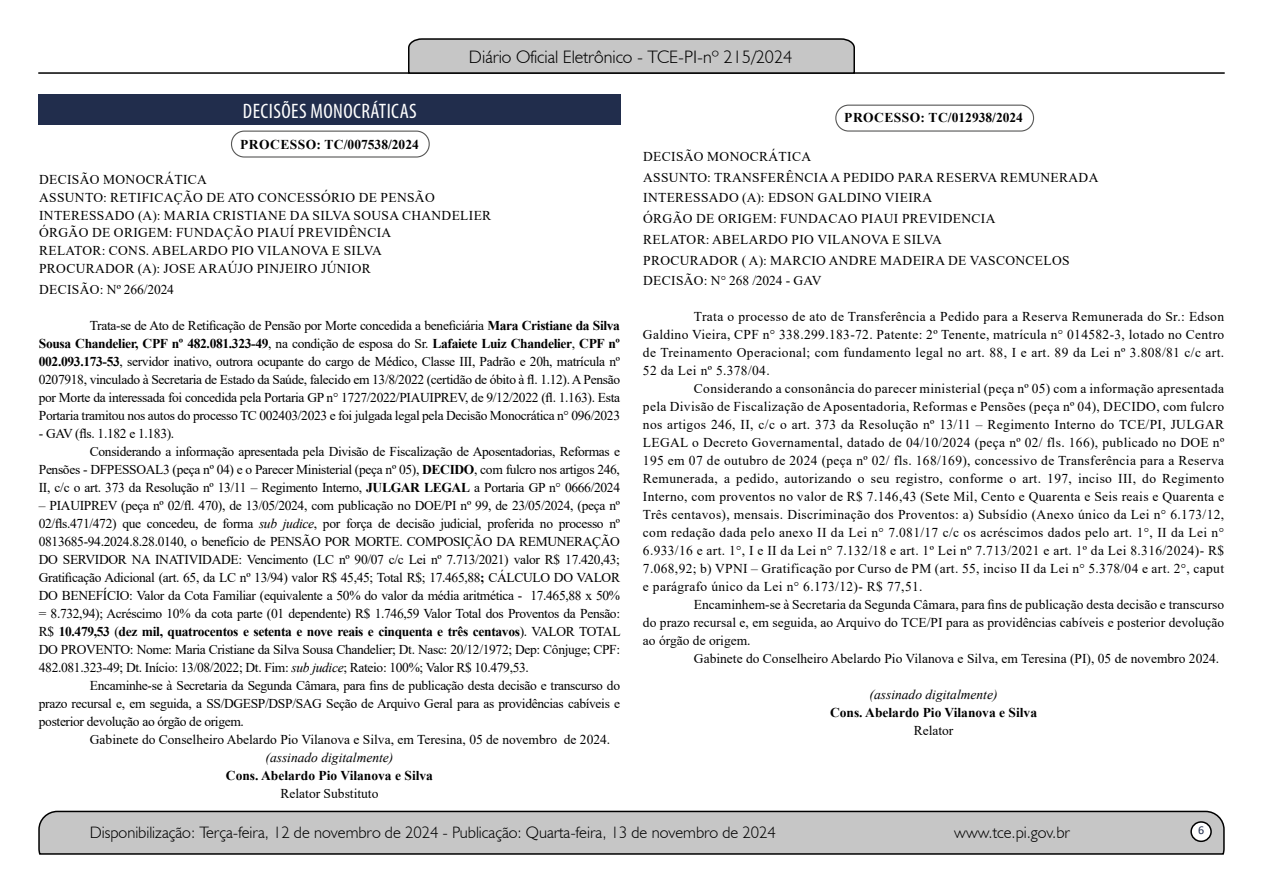
<style>
.page{position:relative;width:1263px;height:893px;background:#fff}
.page>*{position:absolute;margin:0;border:0;box-sizing:border-box;transform-origin:0 0}
.t1{font:condensed 21px "Myriad Pro";letter-spacing:.02em;color:#fff}
.t2{font:300 18px "Humanist 521 BT";color:#000}
.t3{font:300 16.5px "Humanist 521 BT";color:#000}
.t4{font:13.5px/18px "Times New Roman";color:#000;text-align:justify}
.t5{font:13.5px/20.7px "Times New Roman";letter-spacing:.025em;color:#000}
.t6{font:13.5px "Times New Roman";letter-spacing:-.025em;color:#000}
.t7{font:700 13.5px "Times New Roman";color:#000}
.t8{font:700 13.5px "Times New Roman";letter-spacing:.02em;color:#000}
.t9{font:italic 13.5px "Times New Roman";color:#000}
.t10{font:12px "Calibri";color:#212d4c}
.s1{font-weight:700}
.s2{font-style:italic}
</style>
<div class="page">
<svg style="left:38px;top:810px;width:1187px;height:45px;background:#b9b9b9"></svg>
<div style="left:1191px;top:822px;width:20px;height:19px;background:#fff;border-radius:50%"></div>
<div style="left:1190px;top:821px;width:22px;height:21px;border:2px solid #000;border-radius:50%"></div>
<hr style="left:38px;top:72px;width:1187px;height:2px;background:#000">
<svg style="left:407px;top:38px;width:449px;height:36px;background:#b4b4b4"></svg>
<div style="left:39px;top:94px;width:582px;height:31px;background:#212d4c"></div>
<div style="left:231px;top:131px;width:199px;height:27px;border:1px solid #575756;border-radius:13px"></div>
<div style="left:835px;top:105px;width:199px;height:27px;border:1px solid #575756;border-radius:13px"></div>
<h2 class="t2" style="left:469px;top:46px;width:325px">Diário Oficial Eletrônico - TCE-PI-nº 215/2024</h2>
<h1 class="t1" style="left:243px;top:98px;width:175px">DECISÕES MONOCRÁTICAS</h1>
<p class="t8" style="left:240px;top:134px;width:180px">PROCESSO: TC/007538/2024</p>
<p class="t5" style="left:39px;top:170px;width:454px;line-height:17.7px">DECISÃO MONOCRÁTICA<br>ASSUNTO: RETIFICAÇÃO DE ATO CONCESSÓRIO DE PENSÃO INTERESSADO (A): MARIA CRISTIANE DA SILVA SOUSA CHANDELIER ÓRGÃO DE ORIGEM: FUNDAÇÃO PIAUÍ PREVIDÊNCIA<br>RELATOR: CONS. ABELARDO PIO VILANOVA E SILVA<br>PROCURADOR (A): JOSE ARAÚJO PINJEIRO JÚNIOR</p>
<p class="t4" style="left:39px;top:280px;width:136px">DECISÃO: Nº 266/2024</p>
<p class="t4" style="left:39px;top:316px;width:583px;text-indent:51px">Trata-se de Ato de Retificação de Pensão por Morte concedida a beneficiária <span class="s1">Mara Cristiane da Silva Sousa Chandelier, CPF nº 482.081.323-49</span>, na condição de esposa do Sr. <span class="s1">Lafaiete Luiz Chandelier</span>, <span class="s1">CPF nº 002.093.173-53</span>, servidor inativo, outrora ocupante do cargo de Médico, Classe III, Padrão e 20h, matrícula nº 0207918, vinculado à Secretaria de Estado da Saúde, falecido em 13/8/2022 (certidão de óbito à fl. 1.12). A Pensão por Morte da interessada foi concedida pela Portaria GP n° 1727/2022/PIAUIPREV, de 9/12/2022 (fl. 1.163). Esta Portaria tramitou nos autos do processo TC 002403/2023 e foi julgada legal pela Decisão Monocrática n° 096/2023</p>
<p class="t6" style="left:39px;top:424px;width:137px">- GAV (fls. 1.182 e 1.183).</p>
<p class="t6" style="left:90px;top:442px;width:532px">Considerando a informação apresentada pela Divisão de Fiscalização de Aposentadorias, Reformas e</p>
<p class="t6" style="left:39px;top:460px;width:583px">Pensões - DFPESSOAL3 (peça nº 04) e o Parecer Ministerial (peça nº 05), <span class="s1">DECIDO</span>, com fulcro nos artigos 246,</p>
<p class="t6" style="left:39px;top:478px;width:583px">II, c/c o art. 373 da Resolução nº 13/11 – Regimento Interno, <span class="s1">JULGAR LEGAL</span> a Portaria GP n° 0666/2024</p>
<p class="t4" style="left:39px;top:496px;width:583px">– PIAUIPREV (peça nº 02/fl. 470), de 13/05/2024, com publicação no DOE/PI nº 99, de 23/05/2024, (peça nº 02/fls.471/472) que concedeu, de forma <span class="s2">sub judice</span>, por força de decisão judicial, proferida no processo nº 0813685-94.2024.8.28.0140, o benefício de PENSÃO POR MORTE. COMPOSIÇÃO DA REMUNERAÇÃO DO SERVIDOR NA INATIVIDADE: Vencimento (LC nº 90/07 c/c Lei nº 7.713/2021) valor R$ 17.420,43; Gratificação Adicional (art. 65, da LC nº 13/94) valor R$ 45,45; Total R$; 17.465,88<span class="s1">;</span> CÁLCULO DO VALOR DO BENEFÍCIO: Valor da Cota Familiar (equivalente a 50% do valor da média aritmética - 17.465,88 x 50% = 8.732,94); Acréscimo 10% da cota parte (01 dependente) R$ 1.746,59 Valor Total dos Proventos da Pensão:<br>R$ <span class="s1">10.479,53</span> (<span class="s1">dez mil, quatrocentos e setenta e nove reais e cinquenta e três centavos</span>). VALOR TOTAL DO PROVENTO: Nome: Maria Cristiane da Silva Sousa Chandelier; Dt. Nasc: 20/12/1972; Dep: Cônjuge; CPF:<br>482.081.323-49; Dt. Início: 13/08/2022; Dt. Fim: <span class="s2">sub judice</span>; Rateio: 100%; Valor R$ 10.479,53.</p>
<p class="t4" style="left:39px;top:676px;width:583px;text-indent:51px">Encaminhe-se à Secretaria da Segunda Câmara, para fins de publicação desta decisão e transcurso do prazo recursal e, em seguida, a SS/DGESP/DSP/SAG Seção de Arquivo Geral para as providências cabíveis e posterior devolução ao órgão de origem.</p>
<p class="t4" style="left:90px;top:730px;width:522px">Gabinete do Conselheiro Abelardo Pio Vilanova e Silva, em Teresina, 05 de novembro de 2024.</p>
<p class="t9" style="left:265px;top:748px;width:129px">(assinado digitalmente)</p>
<p class="t7" style="left:226px;top:765px;width:209px">Cons. Abelardo Pio Vilanova e Silva</p>
<p class="t4" style="left:280px;top:784px;width:99px">Relator Substituto</p>
<p class="t8" style="left:844px;top:108px;width:180px">PROCESSO: TC/012938/2024</p>
<p class="t5" style="left:643px;top:146px;width:457px">DECISÃO MONOCRÁTICA<br>ASSUNTO: TRANSFERÊNCIA A PEDIDO PARA RESERVA REMUNERADA INTERESSADO (A): EDSON GALDINO VIEIRA<br>ÓRGÃO DE ORIGEM: FUNDACAO PIAUI PREVIDENCIA<br>RELATOR: ABELARDO PIO VILANOVA E SILVA<br>PROCURADOR ( A): MARCIO ANDRE MADEIRA DE VASCONCELOS DECISÃO: N° 268 /2024 - GAV</p>
<p class="t4" style="left:643px;top:307px;width:583px;text-indent:51px">Trata o processo de ato de Transferência a Pedido para a Reserva Remunerada do Sr.: Edson Galdino Vieira, CPF n° 338.299.183-72. Patente: 2º Tenente, matrícula n° 014582-3, lotado no Centro de Treinamento Operacional; com fundamento legal no art. 88, I e art. 89 da Lei nº 3.808/81 c/c art.<br>52 da Lei nº 5.378/04.</p>
<p class="t4" style="left:643px;top:379px;width:583px;text-indent:51px">Considerando a consonância do parecer ministerial (peça nº 05) com a informação apresentada pela Divisão de Fiscalização de Aposentadoria, Reformas e Pensões (peça nº 04), DECIDO, com fulcro nos artigos 246, II, c/c o art. 373 da Resolução nº 13/11 – Regimento Interno do TCE/PI, JULGAR LEGAL o Decreto Governamental, datado de 04/10/2024 (peça nº 02/ fls. 166), publicado no DOE nº 195 em 07 de outubro de 2024 (peça nº 02/ fls. 168/169), concessivo de Transferência para a Reserva Remunerada, a pedido, autorizando o seu registro, conforme o art. 197, inciso III, do Regimento Interno, com proventos no valor de R$ 7.146,43 (Sete Mil, Cento e Quarenta e Seis reais e Quarenta e Três centavos), mensais. Discriminação dos Proventos: a) Subsídio (Anexo único da Lei n° 6.173/12, com redação dada pelo anexo II da Lei n° 7.081/17 c/c os acréscimos dados pelo art. 1°, II da Lei n° 6.933/16 e art. 1°, I e II da Lei n° 7.132/18 e art. 1º Lei nº 7.713/2021 e art. 1º da Lei 8.316/2024)- R$ 7.068,92; b) VPNI – Gratificação por Curso de PM (art. 55, inciso II da Lei n° 5.378/04 e art. 2°, caput e parágrafo único da Lei n° 6.173/12)- R$ 77,51.</p>
<p class="t4" style="left:643px;top:595px;width:583px;text-indent:51px">Encaminhem-se à Secretaria da Segunda Câmara, para fins de publicação desta decisão e transcurso do prazo recursal e, em seguida, ao Arquivo do TCE/PI para as providências cabíveis e posterior devolução ao órgão de origem.</p>
<p class="t4" style="left:694px;top:649px;width:527px">Gabinete do Conselheiro Abelardo Pio Vilanova e Silva, em Teresina (PI), 05 de novembro 2024.</p>
<p class="t9" style="left:870px;top:686px;width:129px">(assinado digitalmente)</p>
<p class="t7" style="left:830px;top:703px;width:209px">Cons. Abelardo Pio Vilanova e Silva</p>
<p class="t4" style="left:914px;top:721px;width:41px">Relator</p>
<p class="t3" style="left:90px;top:822px;width:688px">Disponibilização: Terça-feira, 12 de novembro de 2024 - Publicação: Quarta-feira, 13 de novembro de 2024</p>
<p class="t3" style="left:954px;top:822px;width:117px">www.tce.pi.gov.br</p>
<p class="t10" style="left:1198px;top:821px;width:8px">6</p>
</div>
